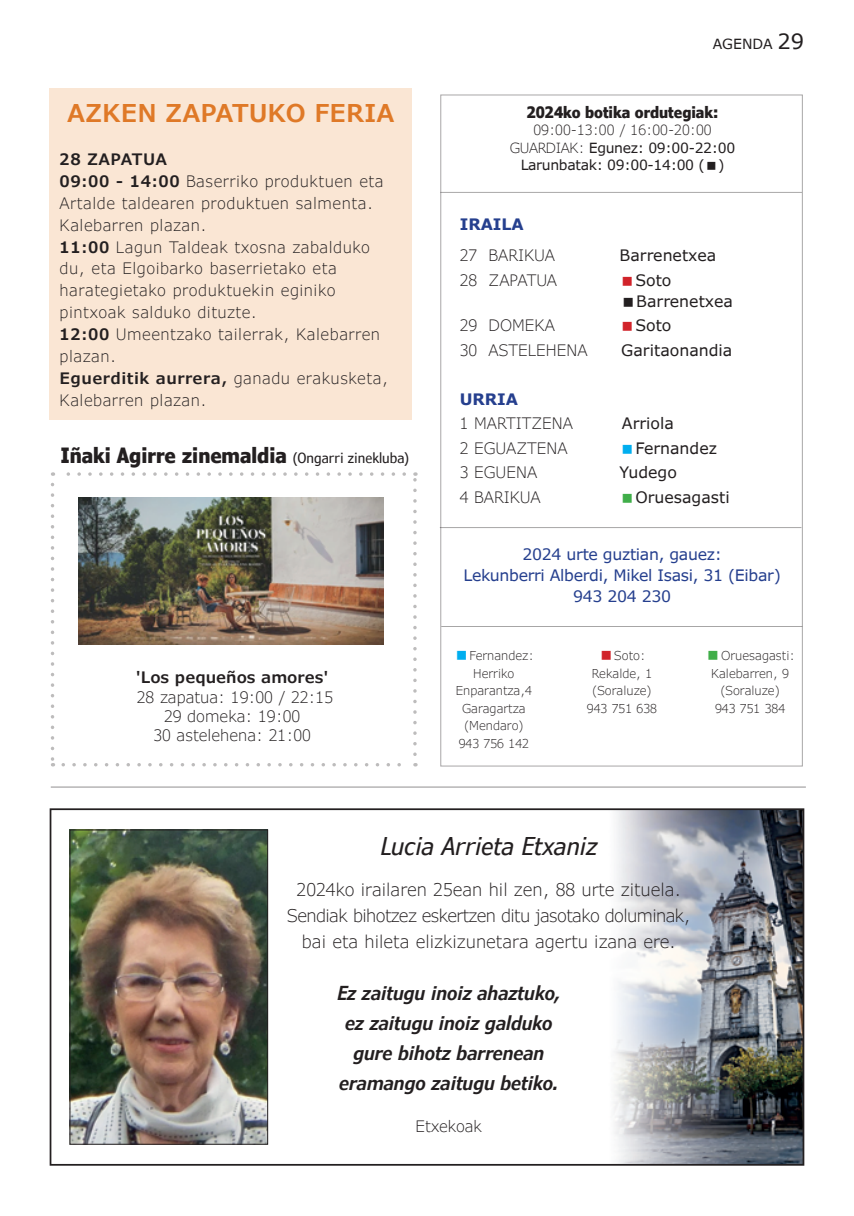
<style>
.page{position:relative;width:854px;height:1216px;background:#fff}
.page>*{position:absolute;margin:0;border:0;box-sizing:border-box;transform-origin:0 0}
.t1{font:italic condensed 24.5px "Verdana Pro";color:#231f20}
.t2{font:600 24.5px "Verdana Pro";color:#df7927}
.t3{font:700 condensed 21px "Verdana Pro";color:#231f20}
.t4{font:italic 600 condensed 19.25px "Verdana Pro";color:#231f20}
.t5{font:300 17.5px "Verdana Pro";color:#231f20}
.t6{font:300 17.5px "Verdana Pro";letter-spacing:-.035em;color:#231f20}
.t7{font:300 15.75px/21.9px "Verdana Pro";letter-spacing:.03em;color:#231f20}
.t8{font:300 15.75px "Verdana Pro";color:#231f20}
.t9{font:15.75px "Verdana Pro";color:#231f20}
.t10{font:15.75px "Verdana Pro";letter-spacing:-.02em;color:#253f8e}
.t11{font:700 condensed 15.75px "Verdana Pro";color:#231f20}
.t12{font:600 15.75px "Verdana Pro";color:#231f20}
.t13{font:700 15.75px "Verdana Pro";color:#253f8e}
.t14{font:600 15.75px "Verdana Pro";letter-spacing:.03em;color:#231f20}
.t15{font:300 15.75px "Verdana Pro";letter-spacing:-.005em;color:#231f20}
.t16{font:14px "Verdana Pro";letter-spacing:-.025em;color:#231f20}
.t17{font:300 14px "Verdana Pro";color:#231f20}
.t18{font:300 12.25px/17.5px "Verdana Pro";color:#231f20}
.s1{font-weight:600}
.s2{font-weight:400;font-size:14px}
.s3{font-size:21px}
.s4{font-weight:300}
</style>
<div class="page">
<hr style="left:440px;top:192px;width:361px;height:1px;background:#231f20">
<hr style="left:439px;top:527px;width:362px;height:1px;background:#231f20">
<hr style="left:441px;top:626px;width:361px;height:1px;background:#231f20">
<svg style="left:63px;top:763px;width:338px;height:3px"></svg>
<svg style="left:51px;top:484px;width:3px;height:282px"></svg>
<svg style="left:413px;top:472px;width:3px;height:282px"></svg>
<svg style="left:52px;top:472px;width:352px;height:4px"></svg>
<img style="left:79px;top:497px;width:304px;height:147px">
<hr style="left:51px;top:786px;width:754px;height:1px;background:#231f20">
<div style="left:50px;top:88px;width:362px;height:332px;background:#fae6d4"></div>
<img style="left:614px;top:811px;width:187px;height:351px">
<div style="left:50px;top:808px;width:754px;height:357px;border:2px solid #231f20"></div>
<img style="left:71px;top:831px;width:195px;height:311px">
<div style="left:69px;top:829px;width:199px;height:315px;border:1px solid #231f20"></div>
<p class="t2" style="left:67px;top:97px;width:329px">AZKEN ZAPATUKO FERIA</p>
<p class="t14" style="left:60px;top:149px;width:109px">28 ZAPATUA</p>
<p class="t7" style="left:60px;top:170px;width:325px"><span class="s1">09:00 - 14:00</span> Baserriko produktuen eta<br>Artalde taldearen produktuen salmenta.<br>Kalebarren plazan.</p>
<p class="t7" style="left:60px;top:236px;width:312px"><span class="s1">11:00</span> Lagun Taldeak txosna zabalduko du, eta Elgoibarko baserrietako eta harategietako produktuekin eginiko pintxoak salduko dituzte.</p>
<p class="t7" style="left:60px;top:324px;width:322px"><span class="s1">12:00</span> Umeentzako tailerrak, Kalebarren plazan.</p>
<p class="t7" style="left:60px;top:367px;width:330px"><span class="s1">Eguerditik aurrera,</span> ganadu erakusketa,<br>Kalebarren plazan.</p>
<p class="t3" style="left:61px;top:440px;width:349px">Iñaki Agirre zinemaldia <span class="s2">(Ongarri zinekluba)</span></p>
<p class="t12" style="left:136px;top:667px;width:194px">'Los pequeños amores'</p>
<p class="t8" style="left:137px;top:686px;width:198px">28 zapatua: 19:00 / 22:15</p>
<p class="t8" style="left:164px;top:706px;width:138px">29 domeka: 19:00</p>
<p class="t8" style="left:153px;top:725px;width:159px">30 astelehena: 21:00</p>
<p class="t16" style="left:712px;top:35px;width:93px">AGENDA <span class="s3">29</span></p>
<p class="t11" style="left:526px;top:101px;width:193px">2024ko botika ordutegiak:</p>
<p class="t17" style="left:533px;top:121px;width:180px">09:00-13:00 / 16:00-20:00</p>
<p class="t16" style="left:509px;top:139px;width:227px"><span class="s4">GUARDIAK:</span> Egunez: 09:00-22:00</p>
<p class="t16" style="left:520px;top:156px;width:205px">Larunbatak: 09:00-14:00 ( )</p>
<p class="t13" style="left:459px;top:213px;width:65px">IRAILA</p>
<p class="t8" style="left:459px;top:245px;width:97px">27 BARIKUA</p>
<p class="t9" style="left:619px;top:245px;width:98px">Barrenetxea</p>
<p class="t8" style="left:459px;top:270px;width:99px">28 ZAPATUA</p>
<p class="t9" style="left:635px;top:270px;width:38px">Soto</p>
<p class="t9" style="left:636px;top:291px;width:98px">Barrenetxea</p>
<p class="t8" style="left:459px;top:315px;width:97px">29 DOMEKA</p>
<p class="t9" style="left:635px;top:315px;width:38px">Soto</p>
<p class="t8" style="left:459px;top:340px;width:129px">30 ASTELEHENA</p>
<p class="t9" style="left:621px;top:340px;width:113px">Garitaonandia</p>
<p class="t13" style="left:459px;top:388px;width:60px">URRIA</p>
<p class="t8" style="left:459px;top:413px;width:114px">1 MARTITZENA</p>
<p class="t9" style="left:621px;top:413px;width:53px">Arriola</p>
<p class="t8" style="left:459px;top:438px;width:109px">2 EGUAZTENA</p>
<p class="t9" style="left:635px;top:438px;width:83px">Fernandez</p>
<p class="t7" style="left:459px;top:461px;width:79px">3 EGUENA</p>
<p class="t9" style="left:619px;top:462px;width:59px">Yudego</p>
<p class="t8" style="left:459px;top:487px;width:82px">4 BARIKUA</p>
<p class="t9" style="left:635px;top:487px;width:96px">Oruesagasti</p>
<p class="t10" style="left:522px;top:544px;width:201px">2024 urte guztian, gauez:</p>
<p class="t10" style="left:463px;top:565px;width:318px">Lekunberri Alberdi, Mikel Isasi, 31 (Eibar)</p>
<p class="t10" style="left:573px;top:586px;width:100px">943 204 230</p>
<p class="t18" style="left:469px;top:647px;width:66px">Fernandez:</p>
<p class="t18" style="left:473px;top:664px;width:43px">Herriko</p>
<p class="t18" style="left:455px;top:682px;width:78px">Enparantza,4</p>
<p class="t18" style="left:462px;top:699px;width:65px">Garagartza</p>
<p class="t18" style="left:464px;top:717px;width:60px">(Mendaro)</p>
<p class="t18" style="left:458px;top:734px;width:72px">943 756 142</p>
<p class="t18" style="left:614px;top:647px;width:33px">Soto:</p>
<p class="t18" style="left:591px;top:664px;width:62px">Rekalde, 1 (Soraluze)</p>
<p class="t18" style="left:586px;top:699px;width:72px">943 751 638</p>
<p class="t18" style="left:720px;top:647px;width:75px">Oruesagasti:</p>
<p class="t18" style="left:711px;top:664px;width:79px;text-align:center">Kalebarren, 9 (Soraluze)</p>
<p class="t18" style="left:714px;top:699px;width:72px">943 751 384</p>
<p class="t1" style="left:380px;top:830px;width:218px">Lucia Arrieta Etxaniz</p>
<p class="t5" style="left:296px;top:878px;width:386px">2024ko irailaren 25ean hil zen, 88 urte zituela.</p>
<p class="t6" style="left:287px;top:904px;width:405px">Sendiak bihotzez eskertzen ditu jasotako doluminak,</p>
<p class="t5" style="left:302px;top:930px;width:375px">bai eta hileta elizkizunetara agertu izana ere.</p>
<p class="t4" style="left:337px;top:980px;width:224px">Ez zaitugu inoiz ahaztuko,</p>
<p class="t4" style="left:345px;top:1010px;width:209px">ez zaitugu inoiz galduko</p>
<p class="t4" style="left:353px;top:1040px;width:192px">gure bihotz barrenean</p>
<p class="t4" style="left:339px;top:1069px;width:221px">eramango zaitugu betiko.</p>
<p class="t15" style="left:415px;top:1115px;width:68px">Etxekoak</p>
</div>
